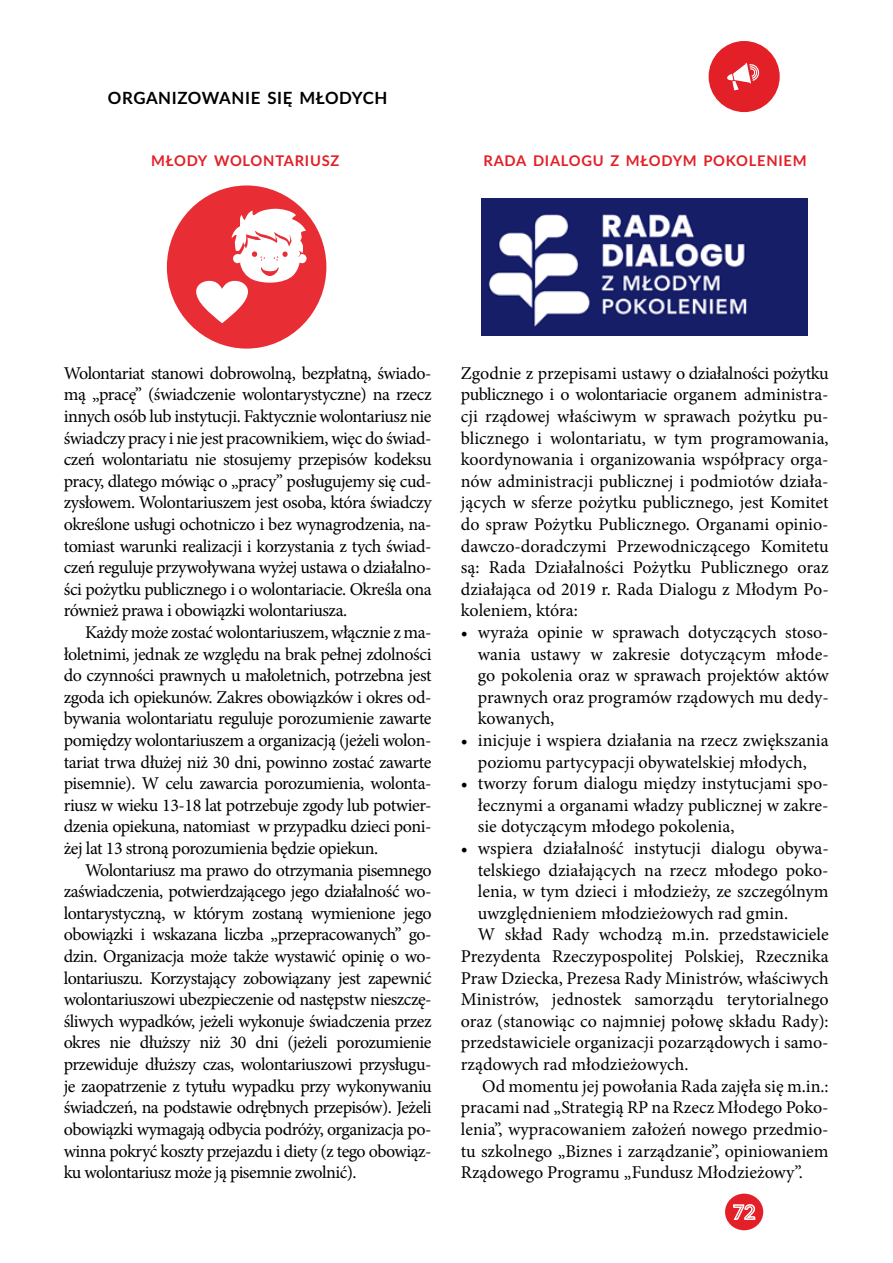
<style>
.page{position:relative;width:893px;height:1263px;background:#fff}
.page>*{position:absolute;margin:0;border:0;box-sizing:border-box;transform-origin:0 0}
.t1{font:18px/21.6px "Minion Pro";color:#000;text-align:justify}
.t2{font:700 16.8px "Lato";letter-spacing:.035em;color:#000}
.t3{font:700 14.7px "Lato";letter-spacing:.05em;color:#e31f27}
</style>
<div class="page">
<div style="left:709px;top:41px;width:71px;height:71px;background:#e31f27;border-radius:50%"></div>
<svg style="left:727px;top:63px;width:33px;height:27px"></svg>
<div style="left:725px;top:1193px;width:38px;height:37px;background:#e31f27;border-radius:50%"></div>
<svg style="left:733px;top:1204px;width:23px;height:16px"></svg>
<img style="left:482px;top:198px;width:326px;height:138px">
<div style="left:167px;top:185px;width:159px;height:164px;background:#e82e34;border-radius:50%"></div>
<svg style="left:196px;top:209px;width:111px;height:114px"></svg>
<p class="t2" style="left:108px;top:86px;width:281px">ORGANIZOWANIE SIĘ MŁODYCH</p>
<p class="t3" style="left:151px;top:150px;width:190px">MŁODY WOLONTARIUSZ</p>
<p class="t3" style="left:483px;top:150px;width:325px">RADA DIALOGU Z MŁODYM POKOLENIEM</p>
<p class="t1" style="left:64px;top:362px;width:369px">Wolontariat stanowi dobrowolną, bezpłatną, świado&shy;mą „pracę” (świadczenie wolontarystyczne) na rzecz innych osób lub instytucji. Faktycznie wolontariusz nie świadczy pracy i nie jest pracownikiem, więc do świad&shy;czeń wolontariatu nie stosujemy przepisów kodeksu pracy, dlatego mówiąc o „pracy” posługujemy się cud&shy;zysłowem. Wolontariuszem jest osoba, która świadczy określone usługi ochotniczo i bez wynagrodzenia, na&shy;tomiast warunki realizacji i korzystania z tych świad&shy;czeń reguluje przywoływana wyżej ustawa o działalno&shy;ści pożytku publicznego i o wolontariacie. Określa ona również prawa i obowiązki wolontariusza.</p>
<p class="t1" style="left:64px;top:621px;width:369px;text-indent:21px">Każdy może zostać wolontariuszem, włącznie z ma&shy;łoletnimi, jednak ze względu na brak pełnej zdolności do czynności prawnych u małoletnich, potrzebna jest zgoda ich opiekunów. Zakres obowiązków i okres od&shy;bywania wolontariatu reguluje porozumienie zawarte pomiędzy wolontariuszem a organizacją (jeżeli wolon&shy;tariat trwa dłużej niż 30 dni, powinno zostać zawarte pisemnie). W celu zawarcia porozumienia, wolonta&shy;riusz w wieku 13-18 lat potrzebuje zgody lub potwier&shy;dzenia opiekuna, natomiast w przypadku dzieci poni&shy;żej lat 13 stroną porozumienia będzie opiekun.</p>
<p class="t1" style="left:64px;top:859px;width:369px;text-indent:21px">Wolontariusz ma prawo do otrzymania pisemnego zaświadczenia, potwierdzającego jego działalność wo&shy;lontarystyczną, w którym zostaną wymienione jego obowiązki i wskazana liczba „przepracowanych” go&shy;dzin. Organizacja może także wystawić opinię o wo&shy;lontariuszu. Korzystający zobowiązany jest zapewnić wolontariuszowi ubezpieczenie od następstw nieszczę&shy;śliwych wypadków, jeżeli wykonuje świadczenia przez okres nie dłuższy niż 30 dni (jeżeli porozumienie przewiduje dłuższy czas, wolontariuszowi przysługu&shy;je zaopatrzenie z tytułu wypadku przy wykonywaniu świadczeń, na podstawie odrębnych przepisów). Jeżeli obowiązki wymagają odbycia podróży, organizacja po&shy;winna pokryć koszty przejazdu i diety (z tego obowiąz&shy;ku wolontariusz może ją pisemnie zwolnić).</p>
<p class="t1" style="left:461px;top:362px;width:369px">Zgodnie z przepisami ustawy o działalności pożytku publicznego i o wolontariacie organem administra&shy;cji rządowej właściwym w sprawach pożytku pu&shy;blicznego i wolontariatu, w tym programowania, koordynowania i organizowania współpracy orga&shy;nów administracji publicznej i podmiotów działa&shy;jących w sferze pożytku publicznego, jest Komitet do spraw Pożytku Publicznego. Organami opinio&shy;dawczo-doradczymi Przewodniczącego Komitetu są: Rada Działalności Pożytku Publicznego oraz działająca od 2019 r. Rada Dialogu z Młodym Po&shy;koleniem, która:</p>
<p class="t1" style="left:478px;top:621px;width:352px;text-indent:-17px">• wyraża opinie w sprawach dotyczących stoso&shy;wania ustawy w zakresie dotyczącym młode&shy;go pokolenia oraz w sprawach projektów aktów prawnych oraz programów rządowych mu dedy&shy;kowanych,</p>
<p class="t1" style="left:461px;top:729px;width:369px;text-align:center">• inicjuje i wspiera działania na rzecz zwiększania poziomu partycypacji obywatelskiej młodych,</p>
<p class="t1" style="left:478px;top:773px;width:352px;text-indent:-17px">• tworzy forum dialogu między instytucjami spo&shy;łecznymi a organami władzy publicznej w zakre&shy;sie dotyczącym młodego pokolenia,</p>
<p class="t1" style="left:461px;top:837px;width:369px">• wspiera działalność instytucji dialogu obywa-</p>
<p class="t1" style="left:478px;top:859px;width:352px">telskiego działających na rzecz młodego poko-</p>
<p class="t1" style="left:478px;top:881px;width:352px">lenia, w tym dzieci i młodzieży, ze szczególnym</p>
<p class="t1" style="left:478px;top:902px;width:312px">uwzględnieniem młodzieżowych rad gmin.</p>
<p class="t1" style="left:478px;top:924px;width:352px">W skład Rady wchodzą m.in. przedstawiciele</p>
<p class="t1" style="left:461px;top:945px;width:369px">Prezydenta Rzeczypospolitej Polskiej, Rzecznika</p>
<p class="t1" style="left:461px;top:967px;width:369px">Praw Dziecka, Prezesa Rady Ministrów, właściwych</p>
<p class="t1" style="left:461px;top:989px;width:369px">Ministrów, jednostek samorządu terytorialnego</p>
<p class="t1" style="left:461px;top:1010px;width:369px">oraz (stanowiąc co najmniej połowę składu Rady):</p>
<p class="t1" style="left:461px;top:1032px;width:369px">przedstawiciele organizacji pozarządowych i samo-</p>
<p class="t1" style="left:461px;top:1053px;width:229px">rządowych rad młodzieżowych.</p>
<p class="t1" style="left:482px;top:1075px;width:348px">Od momentu jej powołania Rada zajęła się m.in.:</p>
<p class="t1" style="left:461px;top:1097px;width:369px">pracami nad „Strategią RP na Rzecz Młodego Poko-</p>
<p class="t1" style="left:461px;top:1118px;width:369px">lenia”, wypracowaniem założeń nowego przedmio-</p>
<p class="t1" style="left:461px;top:1140px;width:369px">tu szkolnego „Biznes i zarządzanie”, opiniowaniem</p>
<p class="t1" style="left:461px;top:1161px;width:343px">Rządowego Programu „Fundusz Młodzieżowy”.</p>
</div>
